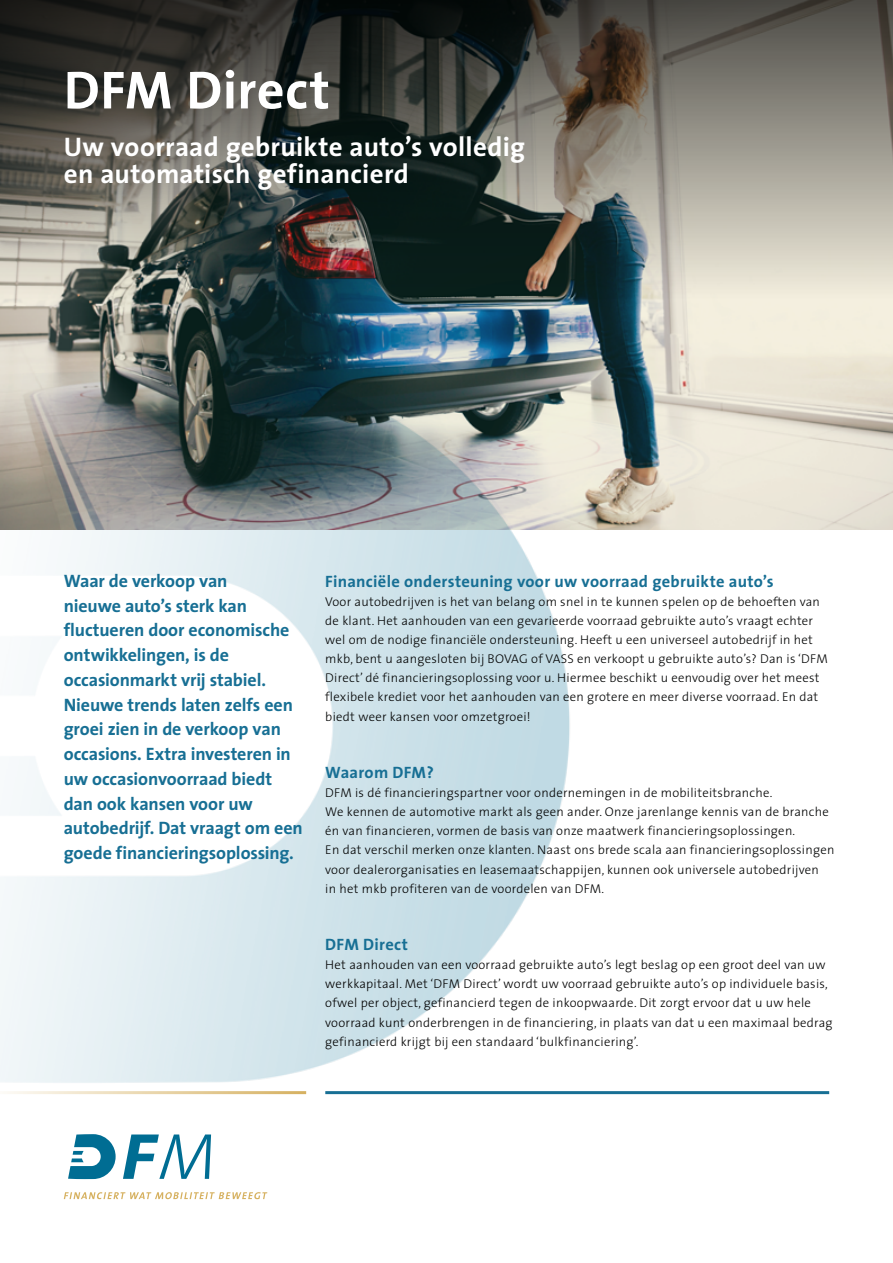
<style>
.page{position:relative;width:893px;height:1263px;background:#fff}
.page>*{position:absolute;margin:0;border:0;box-sizing:border-box;transform-origin:0 0}
.t1{font:700 54px "The Sans";letter-spacing:.01em;color:#fff}
.t2{font:700 27px/26.5px "The Sans";letter-spacing:.01em;color:#fff}
.t3{font:700 18px/24.8px "The Sans";letter-spacing:-.005em;color:#176f94}
.t4{font:700 16.5px "The Sans";letter-spacing:.015em;color:#176f94}
.t5{font:300 12.75px/19.2px "The Sans";letter-spacing:.02em;color:#010202}
.t6{font:300 12.75px/19.2px "The Sans";letter-spacing:.02em;color:#000}
</style>
<div class="page">
<img style="left:612px;top:347px;width:281px;height:182px">
<img style="left:0;top:347px;width:612px;height:789px">
<img style="left:0;top:298px;width:893px;height:49px">
<svg style="left:123px;top:1134px;width:88px;height:45px"></svg>
<svg style="left:68px;top:1134px;width:48px;height:45px"></svg>
<svg style="left:64px;top:1192px;width:203px;height:7px"></svg>
<hr style="left:325px;top:1091px;width:504px;height:3px;background:#176f94">
<hr style="left:0;top:1091px;width:306px;height:3px;background:#d6b161">
<svg style="left:0;top:0;width:893px;height:298px;background:#5b5c56"></svg>
<h1 class="t1" style="left:64px;top:45px;width:268px">DFM Direct</h1>
<h2 class="t2" style="left:64px;top:133px;width:463px">Uw voorraad gebruikte auto’s volledig en automatisch gefinancierd</h2>
<p class="t3" style="left:64px;top:568px;width:241px">Waar de verkoop van<br>nieuwe auto’s sterk kan fluctueren door economische ontwikkelingen, is de occasionmarkt vrij stabiel.<br>Nieuwe trends laten zelfs een groei zien in de verkoop van occasions. Extra investeren in uw occasionvoorraad biedt dan ook kansen voor uw autobedrijf. Dat vraagt om een goede financieringsoplossing.</p>
<p class="t4" style="left:325px;top:567px;width:450px">Financiële ondersteuning voor uw voorraad gebruikte auto’s</p>
<p class="t5" style="left:325px;top:591px;width:504px">Voor autobedrijven is het van belang om snel in te kunnen spelen op de behoeften van de klant. Het aanhouden van een gevarieerde voorraad gebruikte auto’s vraagt echter wel om de nodige financiële ondersteuning. Heeft u een universeel autobedrijf in het mkb, bent u aangesloten bij BOVAG of VASS en verkoopt u gebruikte auto’s? Dan is ‘DFM Direct’ dé financieringsoplossing voor u. Hiermee beschikt u eenvoudig over het meest flexibele krediet voor het aanhouden van een grotere en meer diverse voorraad. En dat biedt weer kansen voor omzetgroei!</p>
<p class="t4" style="left:325px;top:758px;width:110px">Waarom DFM?</p>
<p class="t5" style="left:325px;top:783px;width:511px">DFM is dé financieringspartner voor ondernemingen in de mobiliteitsbranche.<br>We kennen de automotive markt als geen ander. Onze jarenlange kennis van de branche én van financieren, vormen de basis van onze maatwerk financieringsoplossingen.<br>En dat verschil merken onze klanten. Naast ons brede scala aan financieringsoplossingen voor dealerorganisaties en leasemaatschappijen, kunnen ook universele autobedrijven<br>in het mkb profiteren van de voordelen van DFM.</p>
<p class="t4" style="left:325px;top:931px;width:84px">DFM Direct</p>
<p class="t6" style="left:325px;top:955px;width:509px">Het aanhouden van een voorraad gebruikte auto’s legt beslag op een groot deel van uw werkkapitaal. Met ‘DFM Direct’ wordt uw voorraad gebruikte auto’s op individuele basis, ofwel per object, gefinancierd tegen de inkoopwaarde. Dit zorgt ervoor dat u uw hele voorraad kunt onderbrengen in de financiering, in plaats van dat u een maximaal bedrag gefinancierd krijgt bij een standaard ‘bulkfinanciering’.</p>
</div>
